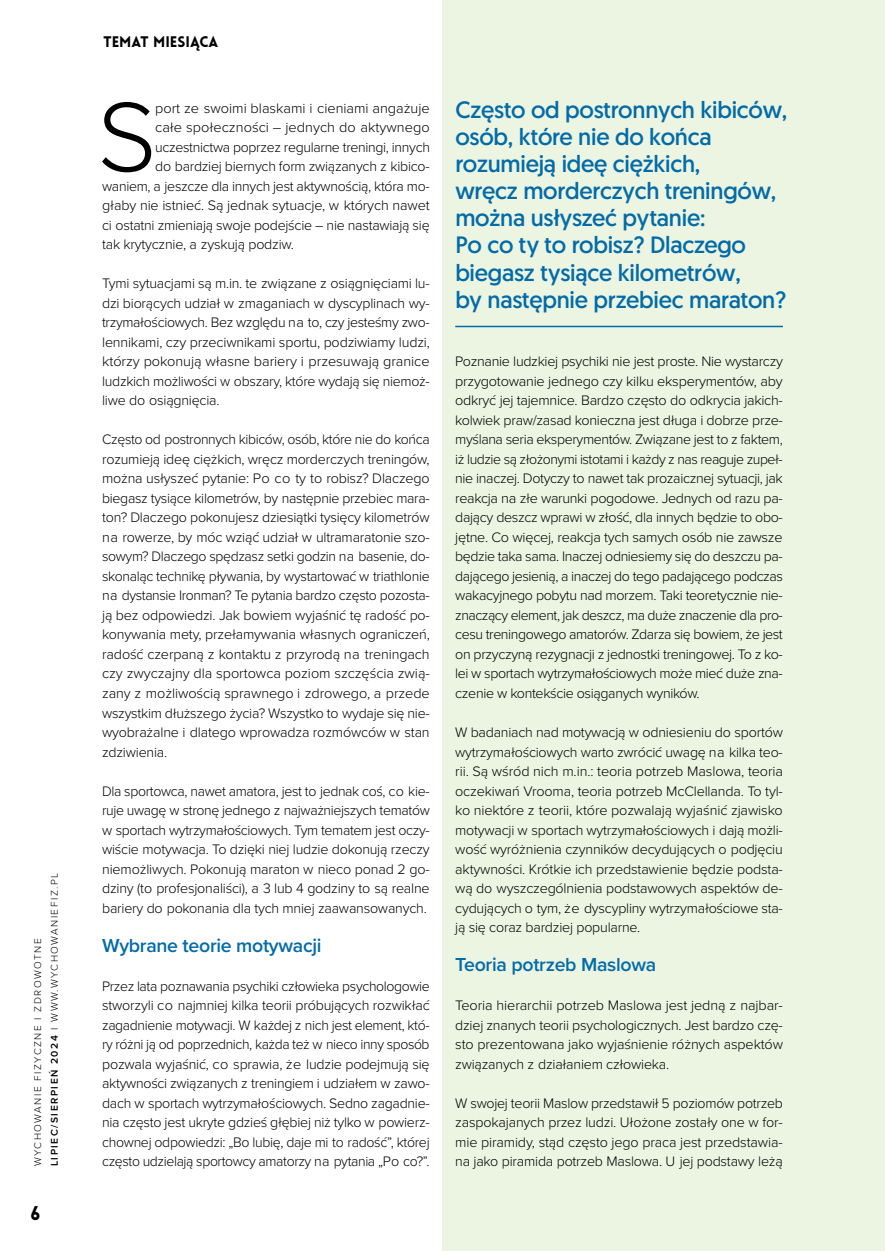
<style>
.page{position:relative;width:885px;height:1251px;background:#fff}
.page>*{position:absolute;margin:0;border:0;box-sizing:border-box;transform-origin:0 0}
.t1{font:300 102px "Proxima Nova";color:#000}
.t2{font:23.55px/27.2px "Geomanist";letter-spacing:-.01em;color:#036ba7}
.t3{font:600 19.5px "Proxima Nova";letter-spacing:-.015em;color:#036ba7}
.t4{font:900 19.5px "Lovelo";color:#000}
.t5{font:900 15px "Lovelo";color:#000}
.t6{font:300 14.25px/19.5px "Proxima Nova";letter-spacing:-.015em;color:#000;text-align:justify}
.t7{font:300 10.2px/16.5px "Proxima Nova";letter-spacing:.15em;color:#000}
.s1{font-weight:600}
</style>
<div class="page">
<div style="left:442px;top:0;width:442px;height:1250px;background:#ecf5e2"></div>
<hr style="left:884px;top:604px;width:1px;height:565px;background:#e6e7e8">
<hr style="left:455px;top:325px;width:327px;height:2px;background:#036ba7">
<p class="t7" style="left:29px;top:1166px;width:295px;rotate:-90deg">WYCHOWANIE FIZYCZNE I ZDROWOTNE<br><span class="s1">LIPIEC/SIERPIEŃ 2024</span> I WWW.WYCHOWANIEFIZ.PL</p>
<h3 class="t4" style="left:30px;top:1200px;width:11px">6</h3>
<p class="t5" style="left:103px;top:32px;width:116px">TEMAT MIESIĄCA</p>
<h1 class="t1" style="left:97px;top:61px;width:61px">S</h1>
<p class="t6" style="left:155px;top:97px;width:276px">port ze swoimi blaskami i cieniami angażuje</p>
<p class="t6" style="left:155px;top:117px;width:276px">całe społeczności – jednych do aktywnego</p>
<p class="t6" style="left:155px;top:136px;width:276px">uczestnictwa poprzez regularne treningi, innych</p>
<p class="t6" style="left:155px;top:156px;width:276px">do bardziej biernych form związanych z kibico-</p>
<p class="t6" style="left:102px;top:175px;width:329px">waniem, a jeszcze dla innych jest aktywnością, która mo-</p>
<p class="t6" style="left:102px;top:195px;width:329px">głaby nie istnieć. Są jednak sytuacje, w których nawet</p>
<p class="t6" style="left:102px;top:214px;width:329px">ci ostatni zmieniają swoje podejście – nie nastawiają się</p>
<p class="t6" style="left:102px;top:234px;width:193px">tak krytycznie, a zyskują podziw.</p>
<p class="t6" style="left:102px;top:273px;width:329px">Tymi sytuacjami są m.in. te związane z osiągnięciami lu&shy;dzi biorących udział w zmaganiach w dyscyplinach wy&shy;trzymałościowych. Bez względu na to, czy jesteśmy zwo&shy;lennikami, czy przeciwnikami sportu, podziwiamy ludzi, którzy pokonują własne bariery i przesuwają granice ludzkich możliwości w obszary, które wydają się niemoż&shy;liwe do osiągnięcia.</p>
<p class="t6" style="left:102px;top:429px;width:329px">Często od postronnych kibiców, osób, które nie do końca rozumieją ideę ciężkich, wręcz morderczych treningów, można usłyszeć pytanie: Po co ty to robisz? Dlaczego biegasz tysiące kilometrów, by następnie przebiec mara&shy;ton? Dlaczego pokonujesz dziesiątki tysięcy kilometrów na rowerze, by móc wziąć udział w ultramaratonie szo&shy;sowym? Dlaczego spędzasz setki godzin na basenie, do&shy;skonaląc technikę pływania, by wystartować w triathlonie na dystansie Ironman? Te pytania bardzo często pozosta&shy;ją bez odpowiedzi. Jak bowiem wyjaśnić tę radość po&shy;konywania mety, przełamywania własnych ograniczeń, radość czerpaną z kontaktu z przyrodą na treningach czy zwyczajny dla sportowca poziom szczęścia zwią&shy;zany z możliwością sprawnego i zdrowego, a przede wszystkim dłuższego życia? Wszystko to wydaje się nie&shy;wyobrażalne i dlatego wprowadza rozmówców w stan zdziwienia.</p>
<p class="t6" style="left:102px;top:780px;width:329px">Dla sportowca, nawet amatora, jest to jednak coś, co kie&shy;ruje uwagę w stronę jednego z najważniejszych tematów w sportach wytrzymałościowych. Tym tematem jest oczy&shy;wiście motywacja. To dzięki niej ludzie dokonują rzeczy niemożliwych. Pokonują maraton w nieco ponad 2 go&shy;dziny (to profesjonaliści), a 3 lub 4 godziny to są realne bariery do pokonania dla tych mniej zaawansowanych.</p>
<h3 class="t3" style="left:102px;top:930px;width:221px">Wybrane teorie motywacji</h3>
<p class="t6" style="left:102px;top:975px;width:329px">Przez lata poznawania psychiki człowieka psychologowie stworzyli co najmniej kilka teorii próbujących rozwikłać zagadnienie motywacji. W każdej z nich jest element, któ&shy;ry różni ją od poprzednich, każda też w nieco inny sposób pozwala wyjaśnić, co sprawia, że ludzie podejmują się aktywności związanych z treningiem i udziałem w zawo&shy;dach w sportach wytrzymałościowych. Sedno zagadnie&shy;nia często jest ukryte gdzieś głębiej niż tylko w powierz&shy;chownej odpowiedzi: „Bo lubię, daje mi to radość”, której często udzielają sportowcy amatorzy na pytania „Po co?”.</p>
<h2 class="t2" style="left:455px;top:95px;width:333px">Często od postronnych kibiców, osób, które nie do końca rozumieją ideę ciężkich,<br>wręcz morderczych treningów, można usłyszeć pytanie:<br>Po co ty to robisz? Dlaczego biegasz tysiące kilometrów,<br>by następnie przebiec maraton?</h2>
<p class="t6" style="left:455px;top:351px;width:329px">Poznanie ludzkiej psychiki nie jest proste. Nie wystarczy przygotowanie jednego czy kilku eksperymentów, aby odkryć jej tajemnice. Bardzo często do odkrycia jakich&shy;kolwiek praw/zasad konieczna jest długa i dobrze prze&shy;myślana seria eksperymentów. Związane jest to z faktem, iż ludzie są złożonymi istotami i każdy z nas reaguje zupeł&shy;nie inaczej. Dotyczy to nawet tak prozaicznej sytuacji, jak reakcja na złe warunki pogodowe. Jednych od razu pa&shy;dający deszcz wprawi w złość, dla innych będzie to obo&shy;jętne. Co więcej, reakcja tych samych osób nie zawsze będzie taka sama. Inaczej odniesiemy się do deszczu pa&shy;dającego jesienią, a inaczej do tego padającego podczas wakacyjnego pobytu nad morzem. Taki teoretycznie nie&shy;znaczący element, jak deszcz, ma duże znaczenie dla pro&shy;cesu treningowego amatorów. Zdarza się bowiem, że jest on przyczyną rezygnacji z jednostki treningowej. To z ko&shy;lei w sportach wytrzymałościowych może mieć duże zna&shy;czenie w kontekście osiąganych wyników.</p>
<p class="t6" style="left:455px;top:721px;width:329px">W badaniach nad motywacją w odniesieniu do sportów wytrzymałościowych warto zwrócić uwagę na kilka teo&shy;rii. Są wśród nich m.in.: teoria potrzeb Maslowa, teoria oczekiwań Vrooma, teoria potrzeb McClellanda. To tyl&shy;ko niektóre z teorii, które pozwalają wyjaśnić zjawisko motywacji w sportach wytrzymałościowych i dają możli&shy;wość wyróżnienia czynników decydujących o podjęciu aktywności. Krótkie ich przedstawienie będzie podsta&shy;wą do wyszczególnienia podstawowych aspektów de&shy;cydujących o tym, że dyscypliny wytrzymałościowe sta&shy;ją się coraz bardziej popularne.</p>
<h3 class="t3" style="left:455px;top:949px;width:202px">Teoria potrzeb Maslowa</h3>
<p class="t6" style="left:455px;top:994px;width:329px">Teoria hierarchii potrzeb Maslowa jest jedną z najbar&shy;dziej znanych teorii psychologicznych. Jest bardzo czę&shy;sto prezentowana jako wyjaśnienie różnych aspektów związanych z działaniem człowieka.</p>
<p class="t6" style="left:455px;top:1092px;width:329px">W swojej teorii Maslow przedstawił 5 poziomów potrzeb zaspokajanych przez ludzi. Ułożone zostały one w for&shy;mie piramidy, stąd często jego praca jest przedstawia&shy;na jako piramida potrzeb Maslowa. U jej podstawy leżą</p>
</div>
